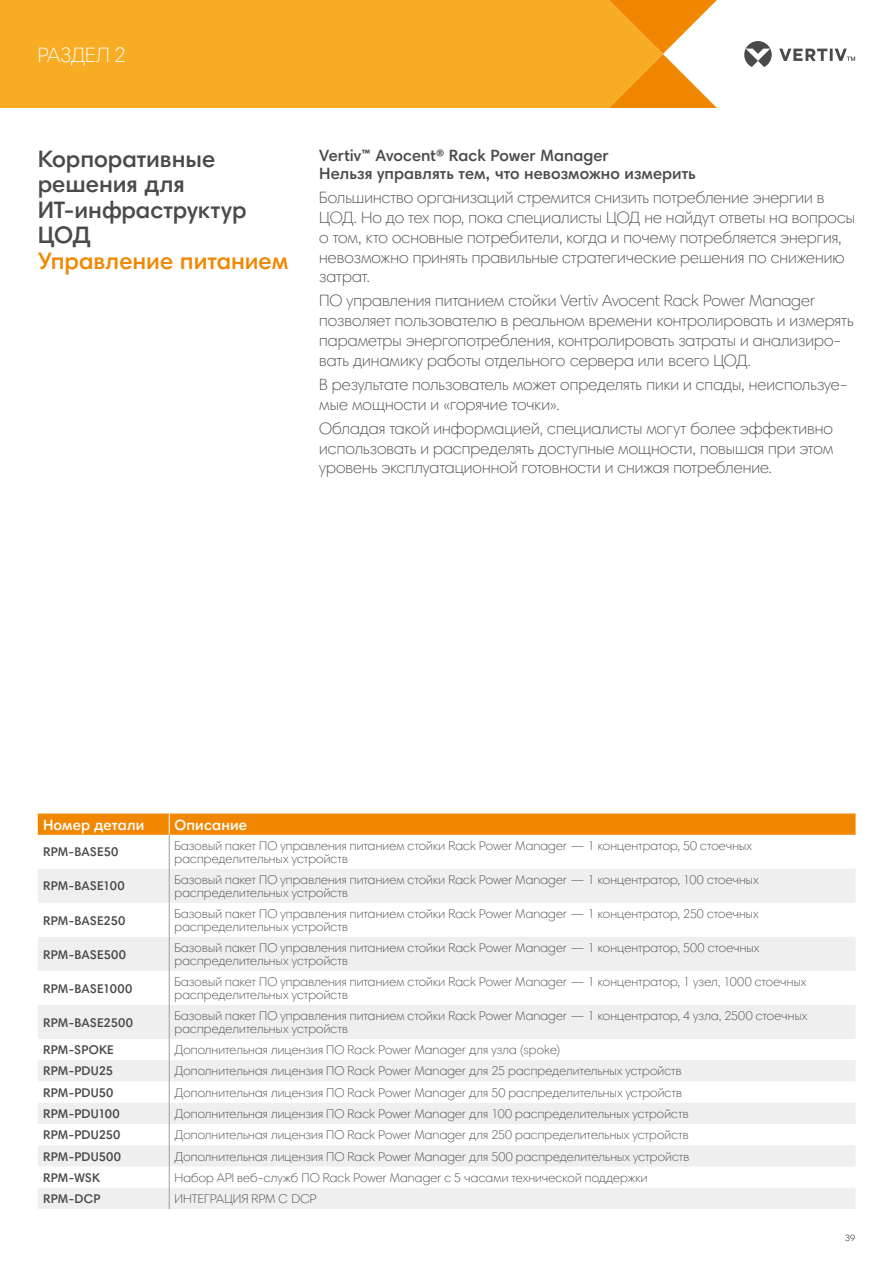
<style>
.page{position:relative;width:893px;height:1263px;background:#fff}
.page>*{position:absolute;margin:0;border:0;box-sizing:border-box;transform-origin:0 0}
.t1{font:600 24px/25.5px "Harmonia Sans Pro Cyr";color:#4a4a49}
.t2{font:600 24px "Harmonia Sans Pro Cyr";letter-spacing:-.005em;color:#f18700}
.t3{font:300 21px "Harmonia Sans Pro Cyr";color:#fff}
.t4{font:300 16.5px/19.8px "Harmonia Sans Pro Cyr";color:#4a4a49}
.t5{font:600 16.5px/18px "Harmonia Sans Pro Cyr";color:#4a4a49}
.t6{font:600 15px "Harmonia Sans Pro Cyr";letter-spacing:.005em;color:#fff}
.t7{font:300 12.75px/13.5px "Harmonia Sans Pro Cyr";letter-spacing:.01em;color:#4a4a49}
.t8{font:600 12.75px "Harmonia Sans Pro Cyr";letter-spacing:.005em;color:#4a4a49}
.t9{font:300 9px "Harmonia Sans Pro Cyr";color:#000}
</style>
<div class="page">
<div style="left:0;top:0;width:588px;height:108px;background:#f8ac24"></div>
<svg style="left:588px;top:0;width:268px;height:108px"></svg>
<svg style="left:38px;top:869px;width:817px;height:340px;fill:#efefef"></svg>
<svg style="left:38px;top:971px;width:817px;height:34px"></svg>
<svg style="left:38px;top:813px;width:818px;height:22px;background:#f18b08"></svg>
<hr style="left:169px;top:835px;width:1px;height:34px;background:#9d9d9c">
<hr style="left:169px;top:869px;width:1px;height:34px;background:#9d9d9c">
<hr style="left:169px;top:903px;width:1px;height:34px;background:#9d9d9c">
<hr style="left:169px;top:937px;width:1px;height:34px;background:#9d9d9c">
<hr style="left:169px;top:971px;width:1px;height:34px;background:#9d9d9c">
<hr style="left:169px;top:1005px;width:1px;height:34px;background:#9d9d9c">
<svg style="left:169px;top:1039px;width:1px;height:170px"></svg>
<h2 class="t3" style="left:38px;top:42px;width:90px">РАЗДЕЛ 2</h2>
<h1 class="t1" style="left:38px;top:145px;width:210px">Корпоративные решения для<br>ИТ-инфраструктур<br>ЦОД</h1>
<h1 class="t2" style="left:38px;top:245px;width:252px">Управление питанием</h1>
<p class="t5" style="left:319px;top:146px;width:378px">Vertiv™ Avocent® Rack Power Manager<br>Нельзя управлять тем, что невозможно измерить</p>
<p class="t4" style="left:319px;top:188px;width:537px">Большинство организаций стремится снизить потребление энергии в ЦОД. Но до тех пор, пока специалисты ЦОД не найдут ответы на вопросы о том, кто основные потребители, когда и почему потребляется энергия, невозможно принять правильные стратегические решения по снижению затрат.</p>
<p class="t4" style="left:319px;top:291px;width:536px">ПО управления питанием стойки Vertiv Avocent Rack Power Manager позволяет пользователю в реальном времени контролировать и измерять параметры энергопотребления, контролировать затраты и анализиро&shy;вать динамику работы отдельного сервера или всего ЦОД.</p>
<p class="t4" style="left:319px;top:374px;width:530px">В результате пользователь может определять пики и спады, неиспользуе&shy;мые мощности и «горячие точки».</p>
<p class="t4" style="left:319px;top:418px;width:516px;text-align:justify">Обладая такой информацией, специалисты могут более эффективно использовать и распределять доступные мощности, повышая при этом уровень эксплуатационной готовности и снижая потребление.</p>
<p class="t6" style="left:43px;top:815px;width:103px">Номер детали</p>
<p class="t6" style="left:175px;top:815px;width:74px">Описание</p>
<p class="t8" style="left:43px;top:844px;width:77px">RPM-BASE50</p>
<p class="t7" style="left:175px;top:838px;width:579px">Базовый пакет ПО управления питанием стойки Rack Power Manager — 1 концентратор, 50 стоечных распределительных устройств</p>
<p class="t8" style="left:43px;top:878px;width:83px">RPM-BASE100</p>
<p class="t7" style="left:175px;top:873px;width:586px">Базовый пакет ПО управления питанием стойки Rack Power Manager — 1 концентратор, 100 стоечных распределительных устройств</p>
<p class="t8" style="left:43px;top:912px;width:84px">RPM-BASE250</p>
<p class="t7" style="left:175px;top:907px;width:586px">Базовый пакет ПО управления питанием стойки Rack Power Manager — 1 концентратор, 250 стоечных распределительных устройств</p>
<p class="t8" style="left:43px;top:946px;width:84px">RPM-BASE500</p>
<p class="t7" style="left:175px;top:941px;width:586px">Базовый пакет ПО управления питанием стойки Rack Power Manager — 1 концентратор, 500 стоечных распределительных устройств</p>
<p class="t8" style="left:43px;top:980px;width:91px">RPM-BASE1000</p>
<p class="t7" style="left:175px;top:975px;width:633px">Базовый пакет ПО управления питанием стойки Rack Power Manager — 1 концентратор, 1 узел, 1000 стоечных распределительных устройств</p>
<p class="t8" style="left:43px;top:1014px;width:91px">RPM-BASE2500</p>
<p class="t7" style="left:175px;top:1009px;width:634px">Базовый пакет ПО управления питанием стойки Rack Power Manager — 1 концентратор, 4 узла, 2500 стоечных распределительных устройств</p>
<p class="t8" style="left:43px;top:1042px;width:73px">RPM-SPOKE</p>
<p class="t7" style="left:175px;top:1043px;width:387px">Дополнительная лицензия ПО Rack Power Manager для узла (spoke)</p>
<p class="t8" style="left:43px;top:1063px;width:72px">RPM-PDU25</p>
<p class="t7" style="left:175px;top:1064px;width:509px">Дополнительная лицензия ПО Rack Power Manager для 25 распределительных устройств</p>
<p class="t8" style="left:43px;top:1084px;width:72px">RPM-PDU50</p>
<p class="t7" style="left:175px;top:1085px;width:509px">Дополнительная лицензия ПО Rack Power Manager для 50 распределительных устройств</p>
<p class="t8" style="left:43px;top:1105px;width:78px">RPM-PDU100</p>
<p class="t7" style="left:175px;top:1107px;width:516px">Дополнительная лицензия ПО Rack Power Manager для 100 распределительных устройств</p>
<p class="t8" style="left:43px;top:1127px;width:79px">RPM-PDU250</p>
<p class="t7" style="left:175px;top:1128px;width:516px">Дополнительная лицензия ПО Rack Power Manager для 250 распределительных устройств</p>
<p class="t8" style="left:43px;top:1148px;width:80px">RPM-PDU500</p>
<p class="t7" style="left:175px;top:1149px;width:516px">Дополнительная лицензия ПО Rack Power Manager для 500 распределительных устройств</p>
<p class="t8" style="left:43px;top:1169px;width:59px">RPM-WSK</p>
<p class="t7" style="left:175px;top:1170px;width:475px">Набор API веб-служб ПО Rack Power Manager с 5 часами технической поддержки</p>
<p class="t8" style="left:43px;top:1190px;width:59px">RPM-DCP</p>
<p class="t7" style="left:175px;top:1192px;width:144px">ИНТЕГРАЦИЯ RPM С DCP</p>
<p class="t9" style="left:845px;top:1232px;width:11px">39</p>
</div>
